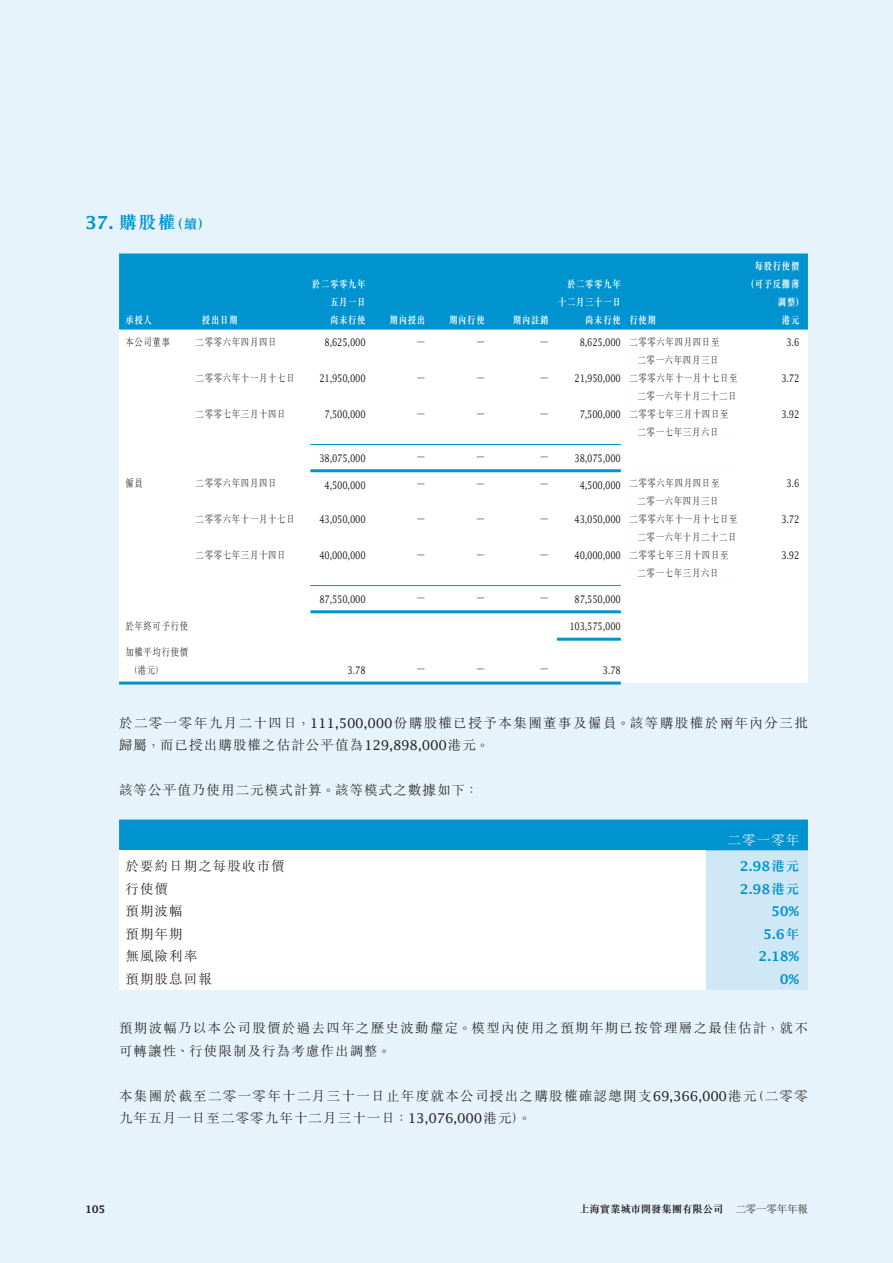
<style>
.page{position:relative;width:893px;height:1263px;background:#e6f3fa}
.page>*{position:absolute;margin:0;border:0;box-sizing:border-box;transform-origin:0 0}
.t1{font:600 18px "Lucida Fax";color:#0093d0}
.t2{font:300 13.5px/22.5px "M Sung HK";letter-spacing:.095em;color:#231f20}
.t3{font:600 13.5px "Lucida Fax";letter-spacing:-.02em;color:#0093d0}
.t4{font:300 13.5px "M Sung HK";letter-spacing:.08em;color:#fff}
.t5{font:700 13.5px "M Sung HK";color:#0093d0}
.t6{font:10.5px "Lucida Fax";letter-spacing:-.02em;color:#231f20;scale:.8 1}
.t7{font:300 10.5px "M Sung HK";letter-spacing:.08em;color:#231f20;scale:.8 1}
.t8{font:700 10.5px/18px "M Sung HK";letter-spacing:.08em;color:#fff;text-align:right;scale:.8 1}
.t9{font:700 10.5px "M Sung HK";letter-spacing:-.02em;color:#231f20}
.t10{font:300 10.5px "M Sung HK";letter-spacing:-.02em;color:#231f20}
.t11{font:600 10.5px "Lucida Fax";color:#231f20}
.s1{font-family:"M Sung HK";font-weight:700}
.s2{font-family:"Lucida Fax";font-weight:400}
</style>
<div class="page">
<div style="left:119px;top:253px;width:689px;height:77px;background:#0093d0"></div>
<div style="left:119px;top:330px;width:689px;height:353px;background:#fff"></div>
<div style="left:629px;top:330px;width:111px;height:249px;background:#fff"></div>
<hr style="left:310px;top:444px;width:311px;height:1px;background:#0093d0">
<hr style="left:310px;top:585px;width:311px;height:1px;background:#0093d0">
<hr style="left:310px;top:469px;width:311px;height:3px;background:#0093d0">
<hr style="left:310px;top:610px;width:311px;height:3px;background:#0093d0">
<hr style="left:119px;top:681px;width:502px;height:3px;background:#0093d0">
<hr style="left:557px;top:638px;width:64px;height:3px;background:#0093d0">
<svg style="left:119px;top:819px;width:689px;height:171px;background:#cbe8f5"></svg>
<h1 class="t1" style="left:85px;top:211px;width:92px">37. <span class="s1">購股權</span></h1>
<p class="t5" style="left:171px;top:217px;width:41px">（續(</p>
<p class="t8" style="left:125px;top:311px;width:35px">承授人</p>
<p class="t8" style="left:202px;top:311px;width:46px">授出日期</p>
<p class="t8" style="left:312px;top:275px;width:69px">於二零零九年五月一日</p>
<p class="t8" style="left:330px;top:311px;width:46px">尚未行使</p>
<p class="t8" style="left:390px;top:311px;width:46px">期內授出</p>
<p class="t8" style="left:449px;top:311px;width:46px">期內行使</p>
<p class="t8" style="left:513px;top:311px;width:46px">期內註銷</p>
<p class="t8" style="left:558px;top:275px;width:80px">於二零零九年十二月三十一日</p>
<p class="t8" style="left:585px;top:311px;width:46px">尚未行使</p>
<p class="t8" style="left:629px;top:311px;width:35px">行使期</p>
<p class="t8" style="left:755px;top:257px;width:57px">每股行使價</p>
<p class="t8" style="left:746px;top:275px;width:68px">（可予反攤薄</p>
<p class="t8" style="left:778px;top:293px;width:34px">調整(</p>
<p class="t8" style="left:782px;top:311px;width:23px">港元</p>
<p class="t7" style="left:125px;top:335px;width:57px">本公司董事</p>
<p class="t7" style="left:196px;top:335px;width:103px">二零零六年四月四日</p>
<p class="t6" style="left:325px;top:336px;width:53px">8,625,000</p>
<p class="t6" style="left:417px;top:335px;width:12px">—</p>
<p class="t6" style="left:476px;top:335px;width:12px">—</p>
<p class="t6" style="left:540px;top:335px;width:12px">—</p>
<p class="t6" style="left:580px;top:336px;width:53px">8,625,000</p>
<p class="t7" style="left:629px;top:335px;width:114px">二零零六年四月四日至</p>
<p class="t6" style="left:786px;top:336px;width:18px">3.6</p>
<p class="t7" style="left:638px;top:353px;width:103px">二零一六年四月三日</p>
<p class="t7" style="left:196px;top:371px;width:125px">二零零六年十一月十七日</p>
<p class="t6" style="left:319px;top:372px;width:59px">21,950,000</p>
<p class="t6" style="left:417px;top:371px;width:12px">—</p>
<p class="t6" style="left:476px;top:371px;width:12px">—</p>
<p class="t6" style="left:540px;top:371px;width:12px">—</p>
<p class="t6" style="left:574px;top:372px;width:59px">21,950,000</p>
<p class="t7" style="left:629px;top:371px;width:137px">二零零六年十一月十七日至</p>
<p class="t6" style="left:781px;top:372px;width:24px">3.72</p>
<p class="t7" style="left:638px;top:389px;width:125px">二零一六年十月二十二日</p>
<p class="t7" style="left:196px;top:407px;width:114px">二零零七年三月十四日</p>
<p class="t6" style="left:325px;top:408px;width:53px">7,500,000</p>
<p class="t6" style="left:417px;top:407px;width:12px">—</p>
<p class="t6" style="left:476px;top:407px;width:12px">—</p>
<p class="t6" style="left:540px;top:407px;width:12px">—</p>
<p class="t6" style="left:580px;top:408px;width:53px">7,500,000</p>
<p class="t7" style="left:629px;top:407px;width:125px">二零零七年三月十四日至</p>
<p class="t6" style="left:781px;top:408px;width:24px">3.92</p>
<p class="t7" style="left:638px;top:425px;width:103px">二零一七年三月六日</p>
<p class="t6" style="left:319px;top:451px;width:59px">38,075,000</p>
<p class="t6" style="left:417px;top:450px;width:12px">—</p>
<p class="t6" style="left:476px;top:450px;width:12px">—</p>
<p class="t6" style="left:540px;top:450px;width:12px">—</p>
<p class="t6" style="left:574px;top:451px;width:59px">38,075,000</p>
<p class="t7" style="left:125px;top:476px;width:23px">僱員</p>
<p class="t7" style="left:196px;top:476px;width:103px">二零零六年四月四日</p>
<p class="t6" style="left:325px;top:479px;width:53px">4,500,000</p>
<p class="t6" style="left:417px;top:477px;width:12px">—</p>
<p class="t6" style="left:476px;top:477px;width:12px">—</p>
<p class="t6" style="left:540px;top:477px;width:12px">—</p>
<p class="t6" style="left:580px;top:479px;width:53px">4,500,000</p>
<p class="t7" style="left:629px;top:476px;width:114px">二零零六年四月四日至</p>
<p class="t6" style="left:786px;top:477px;width:18px">3.6</p>
<p class="t7" style="left:638px;top:494px;width:103px">二零一六年四月三日</p>
<p class="t7" style="left:196px;top:512px;width:125px">二零零六年十一月十七日</p>
<p class="t6" style="left:319px;top:513px;width:59px">43,050,000</p>
<p class="t6" style="left:417px;top:512px;width:12px">—</p>
<p class="t6" style="left:476px;top:512px;width:12px">—</p>
<p class="t6" style="left:540px;top:512px;width:12px">—</p>
<p class="t6" style="left:574px;top:513px;width:59px">43,050,000</p>
<p class="t7" style="left:629px;top:512px;width:137px">二零零六年十一月十七日至</p>
<p class="t6" style="left:781px;top:513px;width:24px">3.72</p>
<p class="t7" style="left:638px;top:530px;width:125px">二零一六年十月二十二日</p>
<p class="t7" style="left:196px;top:548px;width:114px">二零零七年三月十四日</p>
<p class="t6" style="left:319px;top:549px;width:59px">40,000,000</p>
<p class="t6" style="left:417px;top:548px;width:12px">—</p>
<p class="t6" style="left:476px;top:548px;width:12px">—</p>
<p class="t6" style="left:540px;top:548px;width:12px">—</p>
<p class="t6" style="left:574px;top:549px;width:59px">40,000,000</p>
<p class="t7" style="left:629px;top:548px;width:125px">二零零七年三月十四日至</p>
<p class="t6" style="left:781px;top:549px;width:24px">3.92</p>
<p class="t7" style="left:638px;top:566px;width:103px">二零一七年三月六日</p>
<p class="t6" style="left:319px;top:592px;width:59px">87,550,000</p>
<p class="t6" style="left:417px;top:591px;width:12px">—</p>
<p class="t6" style="left:476px;top:591px;width:12px">—</p>
<p class="t6" style="left:540px;top:591px;width:12px">—</p>
<p class="t6" style="left:574px;top:592px;width:59px">87,550,000</p>
<p class="t7" style="left:125px;top:619px;width:80px">於年終可予行使</p>
<p class="t7" style="left:125px;top:645px;width:80px">加權平均行使價</p>
<p class="t6" style="left:569px;top:620px;width:66px">103,575,000</p>
<p class="t7" style="left:129px;top:663px;width:44px">（港元(</p>
<p class="t6" style="left:348px;top:664px;width:24px">3.78</p>
<p class="t6" style="left:417px;top:662px;width:12px">—</p>
<p class="t6" style="left:476px;top:662px;width:12px">—</p>
<p class="t6" style="left:540px;top:662px;width:12px">—</p>
<p class="t6" style="left:603px;top:664px;width:24px">3.78</p>
<p class="t2" style="left:119px;top:711px;width:690px">於二零一零年九月二十四日，<span class="s2">111,500,000</span>份購股權已授予本集團董事及僱員。該等購股權於兩年內分三批歸屬，而已授出購股權之估計公平值為<span class="s2">129,898,000</span>港元。</p>
<p class="t2" style="left:119px;top:778px;width:361px">該等公平值乃使用二元模式計算。該等模式之數據如下：</p>
<p class="t4" style="left:728px;top:830px;width:73px">二零一零年</p>
<p class="t3" style="left:740px;top:858px;width:61px">2.98<span class="s1">港元</span></p>
<p class="t2" style="left:125px;top:854px;width:161px">於要約日期之每股收市價</p>
<p class="t2" style="left:125px;top:877px;width:44px">行使價</p>
<p class="t3" style="left:740px;top:881px;width:61px">2.98<span class="s1">港元</span></p>
<p class="t2" style="left:125px;top:899px;width:59px">預期波幅</p>
<p class="t3" style="left:771px;top:903px;width:30px">50%</p>
<p class="t2" style="left:125px;top:922px;width:59px">預期年期</p>
<p class="t3" style="left:763px;top:926px;width:38px">5.6<span class="s1">年</span></p>
<p class="t2" style="left:125px;top:944px;width:73px">無風險利率</p>
<p class="t3" style="left:758px;top:948px;width:42px">2.18%</p>
<p class="t2" style="left:125px;top:967px;width:88px">預期股息回報</p>
<p class="t2" style="left:119px;top:1016px;width:690px">預期波幅乃以本公司股價於過去四年之歷史波動釐定。模型內使用之預期年期已按管理層之最佳估計，就不可轉讓性、行使限制及行為考慮作出調整。</p>
<p class="t2" style="left:751px;top:1083px;width:58px">（二零零</p>
<p class="t3" style="left:780px;top:971px;width:21px">0%</p>
<p class="t2" style="left:119px;top:1083px;width:639px">本集團於截至二零一零年十二月三十一日止年度就本公司授出之購股權確認總開支<span class="s2">69,366,000</span>港元九年五月一日至二零零九年十二月三十一日：<span class="s2">13,076,000</span>港元。(</p>
<p class="t11" style="left:85px;top:1202px;width:22px">105</p>
<p class="t9" style="left:579px;top:1204px;width:146px">上海實業城市開發集團有限公司</p>
<p class="t10" style="left:736px;top:1201px;width:74px">二零一零年年報</p>
</div>
